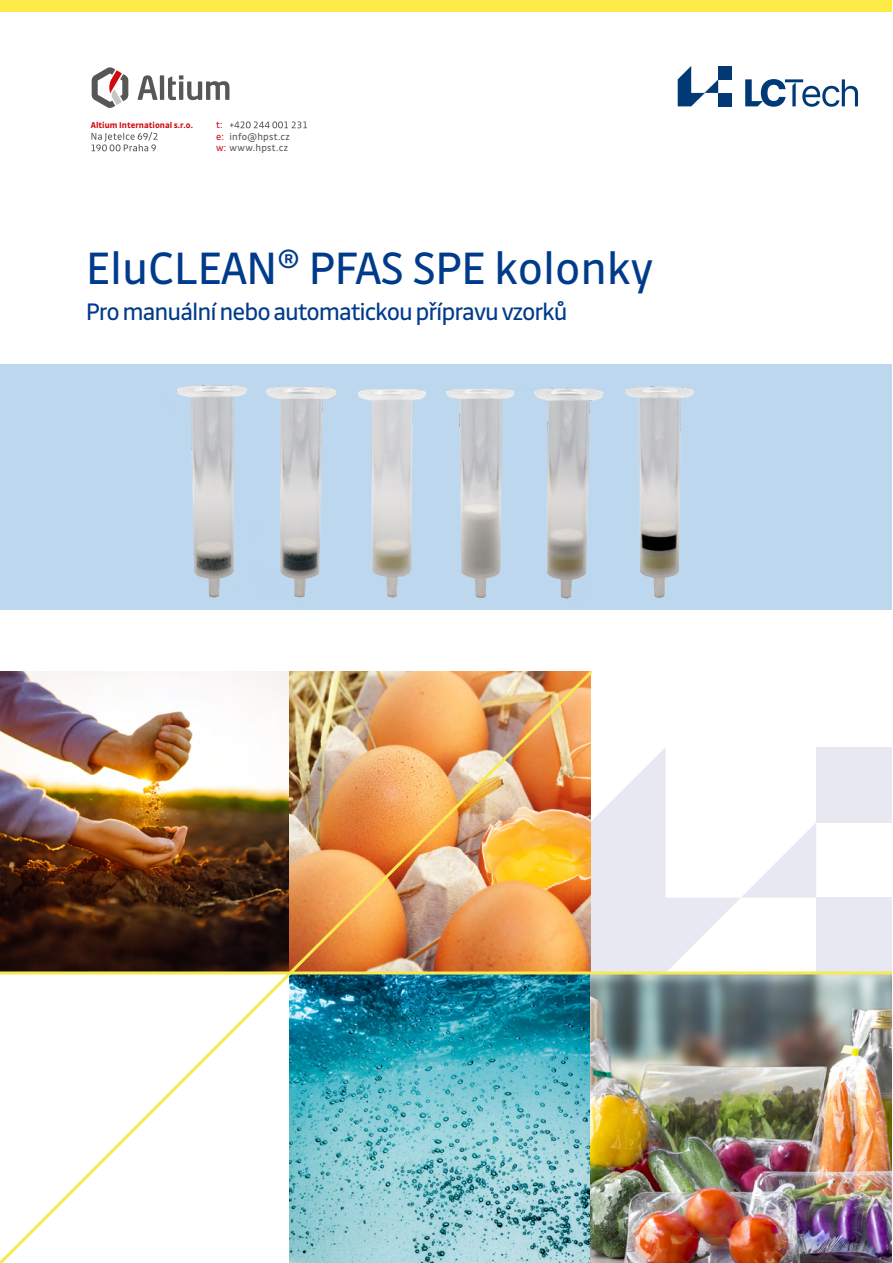
<style>
.page{position:relative;width:893px;height:1263px;background:#fff}
.page>*{position:absolute;margin:0;border:0;box-sizing:border-box;transform-origin:0 0}
.t1{font:48.45px "Drive";color:#003b8b}
.t2{font:25.5px "Drive";letter-spacing:-.04em;color:#003b8b}
.t3{font:10.35px/11.6px "Drive";letter-spacing:.025em;color:#575756}
.t4{font:700 9px "Drive";color:#d10a11}
.s1{color:#d10a11}
</style>
<div class="page">
<div style="left:0;top:365px;width:891px;height:245px;background:#bdd7ee"></div>
<div style="left:0;top:0;width:891px;height:12px;background:#fceb46"></div>
<svg style="left:678px;top:66px;width:40px;height:40px"></svg>
<div style="left:718px;top:66px;width:14px;height:13px;background:#003975"></div>
<div style="left:718px;top:93px;width:14px;height:13px;background:#003975"></div>
<svg style="left:745px;top:79px;width:113px;height:28px"></svg>
<img style="left:165px;top:364px;width:550px;height:235px">
<svg style="left:595px;top:748px;width:221px;height:223px"></svg>
<div style="left:816px;top:747px;width:75px;height:75px;background:#e8e8f3"></div>
<div style="left:816px;top:898px;width:75px;height:75px;background:#e8e8f3"></div>
<img style="left:595px;top:974px;width:296px;height:288px">
<img style="left:0;top:671px;width:595px;height:591px">
<hr style="left:0;top:971px;width:891px;height:3px;background:#f6e951">
<svg style="left:91px;top:132px;width:66px;height:19px"></svg>
<svg style="left:230px;top:121px;width:77px;height:7px"></svg>
<svg style="left:92px;top:67px;width:36px;height:41px"></svg>
<svg style="left:138px;top:75px;width:91px;height:25px"></svg>
<p class="t4" style="left:91px;top:120px;width:104px">Altium International s.r.o.</p>
<p class="t3" style="left:216px;top:119px;width:73px"><span class="s1">t:<br>e:<br>w:</span> www.hpst.cz</p>
<p class="t3" style="left:230px;top:130px;width:62px">info@hpst.cz</p>
<h1 class="t1" style="left:86px;top:240px;width:569px">EluCLEAN<sup>®</sup> PFAS SPE kolonky</h1>
<p class="t2" style="left:86px;top:297px;width:483px">Pro manuální nebo automatickoupřípravu vzorků</p>
</div>
